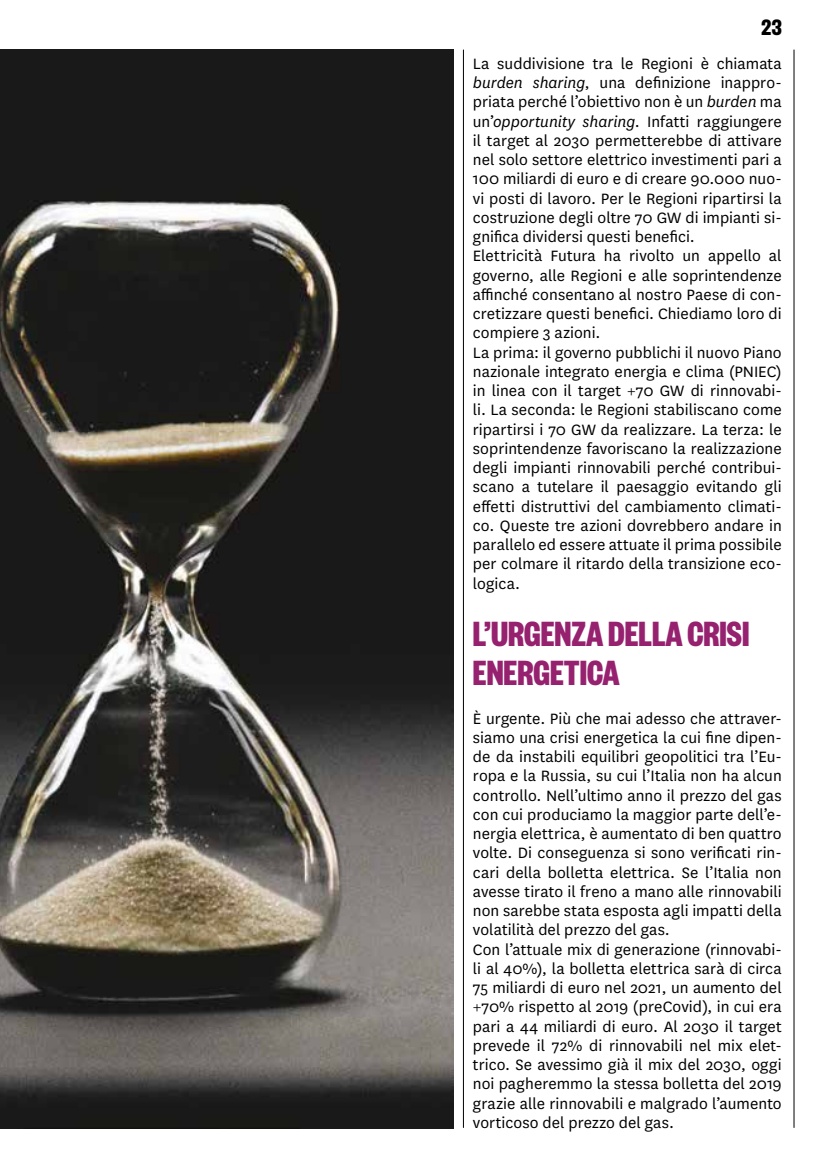
<style>
.page{position:relative;width:819px;height:1166px;background:#fff}
.page>*{position:absolute;margin:0;border:0;box-sizing:border-box;transform-origin:0 0}
.t1{font:700 38.5px/38.5px "Founders Grotesk X Cond";color:#96216f}
.t2{font:700 24.5px "Founders Grotesk X Cond";color:#000}
.t3{font:17.5px/19.2px "National";letter-spacing:.005em;color:#000}
.s1{font-style:italic}
</style>
<div class="page">
<hr style="left:793px;top:50px;width:1px;height:1078px;background:#000">
<hr style="left:463px;top:50px;width:1px;height:1078px;background:#000">
<img style="left:0;top:50px;width:453px;height:1079px">
<h2 class="t2" style="left:761px;top:12px;width:22px">23</h2>
<p class="t3" style="left:473px;top:53px;width:310px">La suddivisione tra le Regioni è chiamata <span class="s1">burden sharing</span>, una definizione inappro&shy;priata perché l’obiettivo non è un <span class="s1">burden</span> ma un’<span class="s1">opportunity sharing</span>. Infatti raggiungere il target al 2030 permetterebbe di attivare nel solo settore elettrico investimenti pari a 100 miliardi di euro e di creare 90.000 nuo&shy;vi posti di lavoro. Per le Regioni ripartirsi la costruzione degli oltre 70 GW di impianti si&shy;gnifica dividersi questi benefici.<br>Elettricità Futura ha rivolto un appello al governo, alle Regioni e alle soprintendenze affinché consentano al nostro Paese di con&shy;cretizzare questi benefici. Chiediamo loro di compiere 3 azioni.<br>La prima: il governo pubblichi il nuovo Piano nazionale integrato energia e clima (PNIEC) in linea con il target +70 GW di rinnovabi&shy;li. La seconda: le Regioni stabiliscano come ripartirsi i 70 GW da realizzare. La terza: le soprintendenze favoriscano la realizzazione degli impianti rinnovabili perché contribui&shy;scano a tutelare il paesaggio evitando gli effetti distruttivi del cambiamento climati&shy;co. Queste tre azioni dovrebbero andare in parallelo ed essere attuate il prima possibile per colmare il ritardo della transizione eco&shy;logica.</p>
<h1 class="t1" style="left:473px;top:613px;width:278px">L’URGENZA DELLA CRISI<br>ENERGETICA</h1>
<p class="t3" style="left:473px;top:708px;width:310px">È urgente. Più che mai adesso che attraver&shy;siamo una crisi energetica la cui fine dipen&shy;de da instabili equilibri geopolitici tra l’Eu&shy;ropa e la Russia, su cui l’Italia non ha alcun controllo. Nell’ultimo anno il prezzo del gas con cui produciamo la maggior parte dell’e&shy;nergia elettrica, è aumentato di ben quattro volte. Di conseguenza si sono verificati rin&shy;cari della bolletta elettrica. Se l’Italia non avesse tirato il freno a mano alle rinnovabili non sarebbe stata esposta agli impatti della volatilità del prezzo del gas.<br>Con l’attuale mix di generazione (rinnovabi&shy;li al 40%), la bolletta elettrica sarà di circa 75 miliardi di euro nel 2021, un aumento del +70% rispetto al 2019 (preCovid), in cui era pari a 44 miliardi di euro. Al 2030 il target prevede il 72% di rinnovabili nel mix elet&shy;trico. Se avessimo già il mix del 2030, oggi noi pagheremmo la stessa bolletta del 2019 grazie alle rinnovabili e malgrado l’aumento vorticoso del prezzo del gas.</p>
</div>
